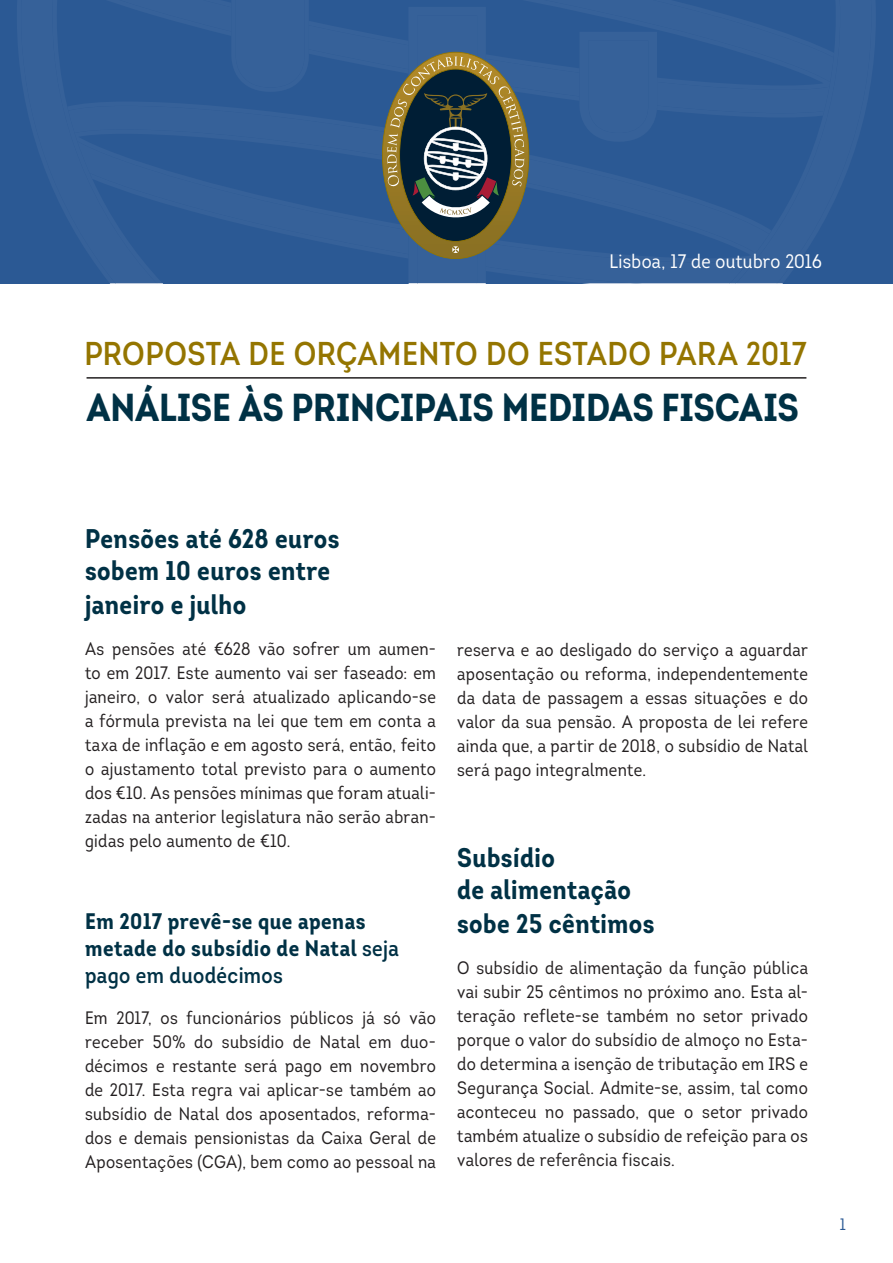
<style>
.page{position:relative;width:893px;height:1263px;background:#fff}
.page>*{position:absolute;margin:0;border:0;box-sizing:border-box;transform-origin:0 0}
.t1{font:700 39px "Intro Condensed";letter-spacing:-.005em;color:#003145}
.t2{font:600 33px "Intro Condensed";letter-spacing:.015em;color:#947500}
.TIT{font:700 27px/33.3px "Intro Condensed";letter-spacing:.015em;color:#003145}
.SIB1{font:700 22.5px/27px "Intro Condensed";letter-spacing:.02em;color:#003145}
.t3{font:19.5px "Intro Condensed";letter-spacing:.015em;color:#fff}
.TEXTO{font:18px/24px "Intro Condensed";letter-spacing:.02em;color:#231f20;text-align:justify}
.t4{font:16.5px "Intro Condensed";color:#2b5994}
.s1{font-weight:600}
</style>
<div class="page">
<div style="left:0;top:0;width:893px;height:283px;background:#2b5994"></div>
<svg style="left:21px;top:0;width:850px;height:283px"></svg>
<svg style="left:231px;top:0;width:79px;height:92px"></svg>
<svg style="left:338px;top:7px;width:412px;height:277px"></svg>
<hr style="left:87px;top:377px;width:719px;height:2px;background:#231f20">
<p class="t3" style="left:609px;top:249px;width:214px">Lisboa, 17 de outubro 2016</p>
<p class="t2" style="left:84px;top:333px;width:724px">PROPOSTA DE ORÇAMENTO DO ESTADO PARA 2017</p>
<p class="t1" style="left:87px;top:383px;width:714px">ANÁLISE ÀS PRINCIPAIS MEDIDAS FISCAIS</p>
<p class="TIT" style="left:85px;top:521px;width:256px">Pensões até 628 euros sobem 10 euros entre janeiro e julho</p>
<p class="TEXTO" style="left:85px;top:637px;width:352px">As pensões até €628 vão sofrer um aumen&shy;to em 2017. Este aumento vai ser faseado: em janeiro, o valor será atualizado aplicando-se a fórmula prevista na lei que tem em conta a taxa de inflação e em agosto será, então, feito o ajustamento total previsto para o aumento dos €10. As pensões mínimas que foram atuali&shy;zadas na anterior legislatura não serão abran&shy;gidas pelo aumento de €10.</p>
<p class="SIB1" style="left:85px;top:908px;width:315px">Em 2017 prevê-se que apenas metade do subsídio de Natal <span class="s1">seja pago em duodécimos</span></p>
<p class="TEXTO" style="left:85px;top:1006px;width:352px">Em 2017, os funcionários públicos já só vão receber 50% do subsídio de Natal em duo&shy;décimos e restante será pago em novembro de 2017. Esta regra vai aplicar-se também ao subsídio de Natal dos aposentados, reforma&shy;dos e demais pensionistas da Caixa Geral de Aposentações (CGA), bem como ao pessoal na</p>
<p class="TEXTO" style="left:457px;top:638px;width:352px">reserva e ao desligado do serviço a aguardar aposentação ou reforma, independentemente da data de passagem a essas situações e do valor da sua pensão. A proposta de lei refere ainda que, a partir de 2018, o subsídio de Natal será pago integralmente.</p>
<p class="TIT" style="left:457px;top:840px;width:199px">Subsídio<br>de alimentação sobe 25 cêntimos</p>
<p class="TEXTO" style="left:457px;top:956px;width:352px">O subsídio de alimentação da função pública vai subir 25 cêntimos no próximo ano. Esta al&shy;teração reflete-se também no setor privado porque o valor do subsídio de almoço no Esta&shy;do determina a isenção de tributação em IRS e Segurança Social. Admite-se, assim, tal como aconteceu no passado, que o setor privado também atualize o subsídio de refeição para os valores de referência fiscais.</p>
<p class="t4" style="left:840px;top:1214px;width:7px">1</p>
</div>
